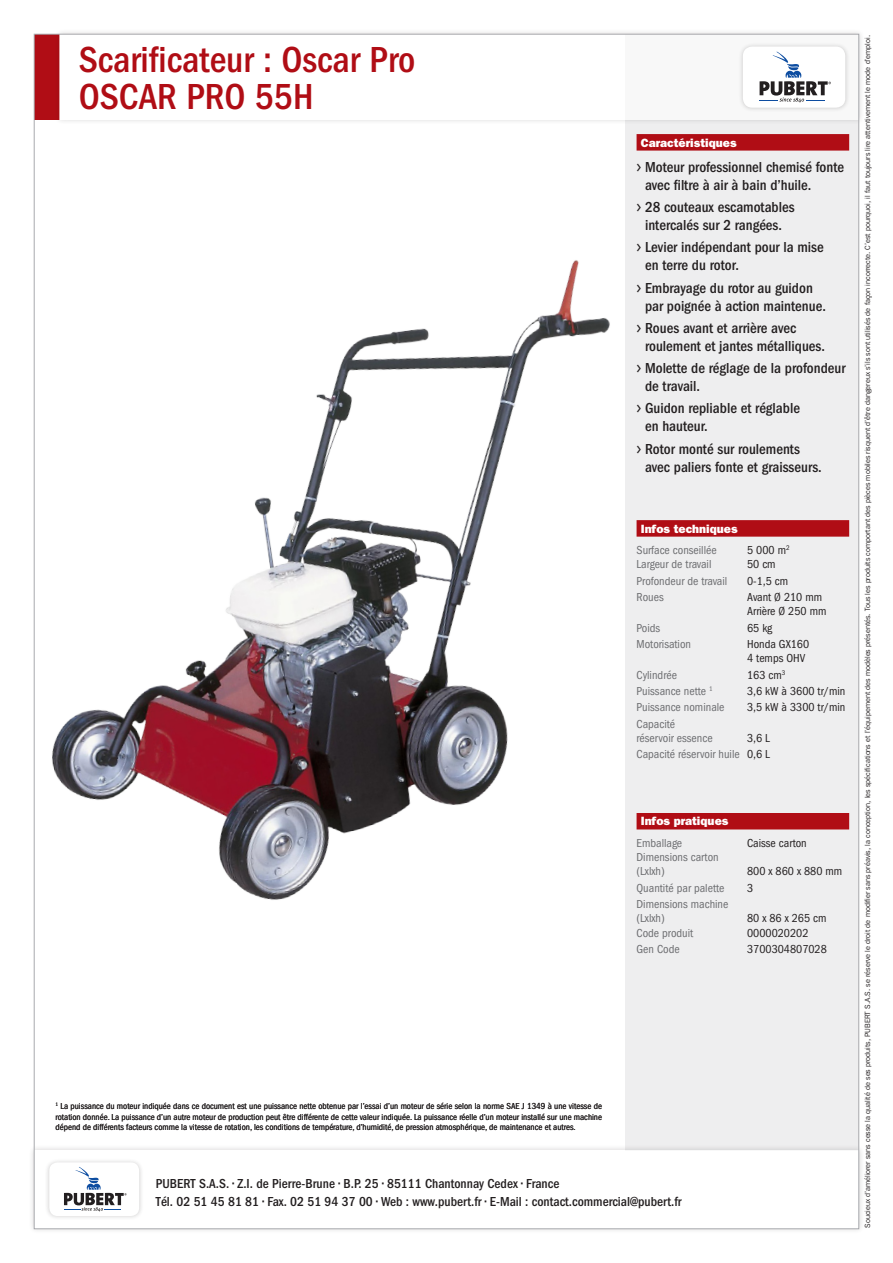
<style>
.page{position:relative;width:893px;height:1263px;background:#fff}
.page>*{position:absolute;margin:0;border:0;box-sizing:border-box;transform-origin:0 0}
.Gros_titre{font:500 condensed 37.5px "Franklin Gothic";color:#b00d15}
.Caractéristiques{font:500 condensed 15px/18px "Franklin Gothic";color:#231f20}
.t1{font:500 condensed 13.5px/18px "Franklin Gothic";color:#231f20}
.infos_techniques{font:condensed 12px/14.2px "Franklin Gothic";color:#6c6d70}
.infos_techniques-2{font:condensed 12px/14.2px "Franklin Gothic";color:#231f20}
.Titre_bloc_rouge{font:800 12px "Franklin Gothic";color:#fff}
.t2{font:condensed 9px/10.5px "Franklin Gothic";color:#231f20;text-align:justify}
.t3{font:7.5px "Franklin Gothic IT Cby BT";color:#231f20}
.s1{font-family:"Meta";font-weight:400;font-stretch:normal}
.s2{color:#231f20}
</style>
<div class="page">
<div style="left:625px;top:34px;width:234px;height:1116px;background:#eeeeef"></div>
<div style="left:28px;top:1144px;width:837px;height:91px;background:#231f20;opacity:.3"></div>
<div style="left:34px;top:1150px;width:825px;height:79px;background:#fff"></div>
<div style="left:45px;top:1158px;width:99px;height:62px;background:#f5f5f5"></div>
<div style="left:49px;top:1162px;width:90px;height:54px;background:#fff;border-radius:8px"></div>
<svg style="left:64px;top:1167px;width:63px;height:44px"></svg>
<div style="left:34px;top:34px;width:26px;height:85px;background:#b00d15"></div>
<div style="left:54px;top:28px;width:810px;height:97px;background:#231f20;opacity:.3"></div>
<div style="left:60px;top:34px;width:799px;height:85px;background:#fff"></div>
<div style="left:738px;top:42px;width:112px;height:70px;background:#efeeee"></div>
<div style="left:743px;top:47px;width:102px;height:61px;background:#fff;border-radius:9px"></div>
<svg style="left:760px;top:52px;width:71px;height:51px"></svg>
<img style="left:33px;top:247px;width:577px;height:672px">
<div style="left:637px;top:520px;width:212px;height:17px;background:#b00d15"></div>
<div style="left:637px;top:813px;width:212px;height:16px;background:#b00d15"></div>
<div style="left:637px;top:134px;width:212px;height:17px;background:#b00d15"></div>
<p class="Gros_titre" style="left:79px;top:38px;width:338px">Scarificateur : Oscar Pro</p>
<p class="Gros_titre" style="left:79px;top:76px;width:236px">OSCAR PRO 55H</p>
<p class="Titre_bloc_rouge" style="left:641px;top:135px;width:97px">Caractéristiques</p>
<p class="Caractéristiques" style="left:645px;top:158px;width:201px;text-indent:-8px"><span class="s1">&gt;</span> Moteur professionnel chemisé fonte avec filtre à air à bain d’huile.</p>
<p class="Caractéristiques" style="left:637px;top:198px;width:160px;text-align:center"><span class="s1">&gt;</span> 28 couteaux escamotables intercalés sur 2 rangées.</p>
<p class="Caractéristiques" style="left:645px;top:238px;width:180px;text-indent:-8px"><span class="s1">&gt;</span> Levier indépendant pour la mise en terre du rotor.</p>
<p class="Caractéristiques" style="left:645px;top:279px;width:182px;text-indent:-8px"><span class="s1">&gt;</span> Embrayage du rotor au guidon par poignée à action maintenue.</p>
<p class="Caractéristiques" style="left:645px;top:319px;width:181px;text-indent:-8px"><span class="s1">&gt;</span> Roues avant et arrière avec roulement et jantes métalliques.</p>
<p class="Caractéristiques" style="left:645px;top:359px;width:202px;text-indent:-8px"><span class="s1">&gt;</span> Molette de réglage de la profondeur de travail.</p>
<p class="Caractéristiques" style="left:645px;top:399px;width:156px;text-indent:-8px"><span class="s1">&gt;</span> Guidon repliable et réglable en hauteur.</p>
<p class="Caractéristiques" style="left:645px;top:440px;width:178px;text-indent:-8px"><span class="s1">&gt;</span> Rotor monté sur roulements avec paliers fonte et graisseurs.</p>
<p class="Titre_bloc_rouge" style="left:641px;top:521px;width:98px">Infos techniques</p>
<p class="infos_techniques" style="left:637px;top:543px;width:82px">Surface conseillée</p>
<p class="infos_techniques-2" style="left:747px;top:543px;width:44px">5 000 m<sup>2</sup></p>
<p class="infos_techniques" style="left:637px;top:557px;width:76px">Largeur de travail</p>
<p class="infos_techniques-2" style="left:747px;top:557px;width:30px">50 cm</p>
<p class="infos_techniques" style="left:637px;top:574px;width:92px">Profondeur de travail</p>
<p class="infos_techniques-2" style="left:747px;top:574px;width:43px">0-1,5 cm</p>
<p class="infos_techniques" style="left:637px;top:590px;width:29px">Roues</p>
<p class="infos_techniques-2" style="left:747px;top:590px;width:81px">Avant Ø 210 mm<br>Arrière Ø 250 mm</p>
<p class="infos_techniques" style="left:637px;top:621px;width:25px">Poids</p>
<p class="infos_techniques-2" style="left:747px;top:621px;width:27px">65 kg</p>
<p class="infos_techniques" style="left:637px;top:637px;width:56px">Motorisation</p>
<p class="infos_techniques-2" style="left:747px;top:637px;width:64px">Honda GX160<br>4 temps OHV</p>
<p class="infos_techniques" style="left:637px;top:668px;width:42px">Cylindrée</p>
<p class="infos_techniques-2" style="left:747px;top:668px;width:40px">163 cm<sup>3</sup></p>
<p class="infos_techniques" style="left:637px;top:684px;width:78px">Puissance nette <sup>1</sup></p>
<p class="infos_techniques-2" style="left:747px;top:684px;width:100px">3,6 kW à 3600 tr/min</p>
<p class="infos_techniques" style="left:637px;top:700px;width:90px">Puissance nominale</p>
<p class="infos_techniques-2" style="left:747px;top:700px;width:100px">3,5 kW à 3300 tr/min</p>
<p class="infos_techniques" style="left:637px;top:717px;width:78px">Capacité réservoir essence</p>
<p class="infos_techniques-2" style="left:747px;top:731px;width:24px">3,6 L</p>
<p class="infos_techniques" style="left:637px;top:747px;width:135px">Capacité réservoir huile <span class="s2">0,6 L</span></p>
<p class="Titre_bloc_rouge" style="left:641px;top:814px;width:89px">Infos pratiques</p>
<p class="infos_techniques" style="left:637px;top:836px;width:47px">Emballage</p>
<p class="infos_techniques-2" style="left:747px;top:836px;width:61px">Caisse carton</p>
<p class="infos_techniques" style="left:637px;top:850px;width:84px">Dimensions carton (Lxlxh)</p>
<p class="infos_techniques-2" style="left:747px;top:864px;width:97px">800 x 860 x 880 mm</p>
<p class="infos_techniques" style="left:637px;top:881px;width:89px">Quantité par palette</p>
<p class="infos_techniques-2" style="left:747px;top:881px;width:8px">3</p>
<p class="infos_techniques" style="left:637px;top:897px;width:93px">Dimensions machine (Lxlxh)</p>
<p class="infos_techniques-2" style="left:747px;top:911px;width:81px">80 x 86 x 265 cm</p>
<p class="infos_techniques" style="left:637px;top:926px;width:58px">Code produit</p>
<p class="infos_techniques-2" style="left:747px;top:926px;width:63px">0000020202</p>
<p class="infos_techniques" style="left:637px;top:942px;width:45px">Gen Code</p>
<p class="infos_techniques-2" style="left:747px;top:942px;width:81px">3700304807028</p>
<p class="t2" style="left:55px;top:1101px;width:548px"><sup>1</sup> La puissance du moteur indiquée dans ce document est une puissance nette obtenue par l’essai d’un moteur de série selon la norme SAE J 1349 à une vitesse de rotation donnée. La puissance d’un autre moteur de production peut être différente de cette valeur indiquée. La puissance réelle d’un moteur installé sur une machine dépend de différents facteurs comme la vitesse de rotation, les conditions de température, d’humidité, de pression atmosphérique, de maintenance et autres.</p>
<h3 class="t1" style="left:156px;top:1174px;width:527px">PUBERT S.A.S. • Z.I. de Pierre-Brune • B.P. 25 • 85111 Chantonnay Cedex • France<br>Tél. 02 51 45 81 81 • Fax. 02 51 94 37 00 • Web : www.pubert.fr • E-Mail : contact.commercial@pubert.fr</h3>
<p class="t3" style="left:863px;top:1228px;width:1194px;rotate:-90deg">Soucieux d’améliorer sans cesse la qualité de ses produits, PUBERT S.A.S. se réserve le droit de modifier sans préavis, la conception, les spécifications et l’équipement des modèles présentés. Tous les produits comportant des pièces mobiles risquent d’être dangereux s’ils sont utilisés de façon incorrecte. C’est pourquoi, il faut toujours lire attentivement le mode d’emploi.</p>
</div>
